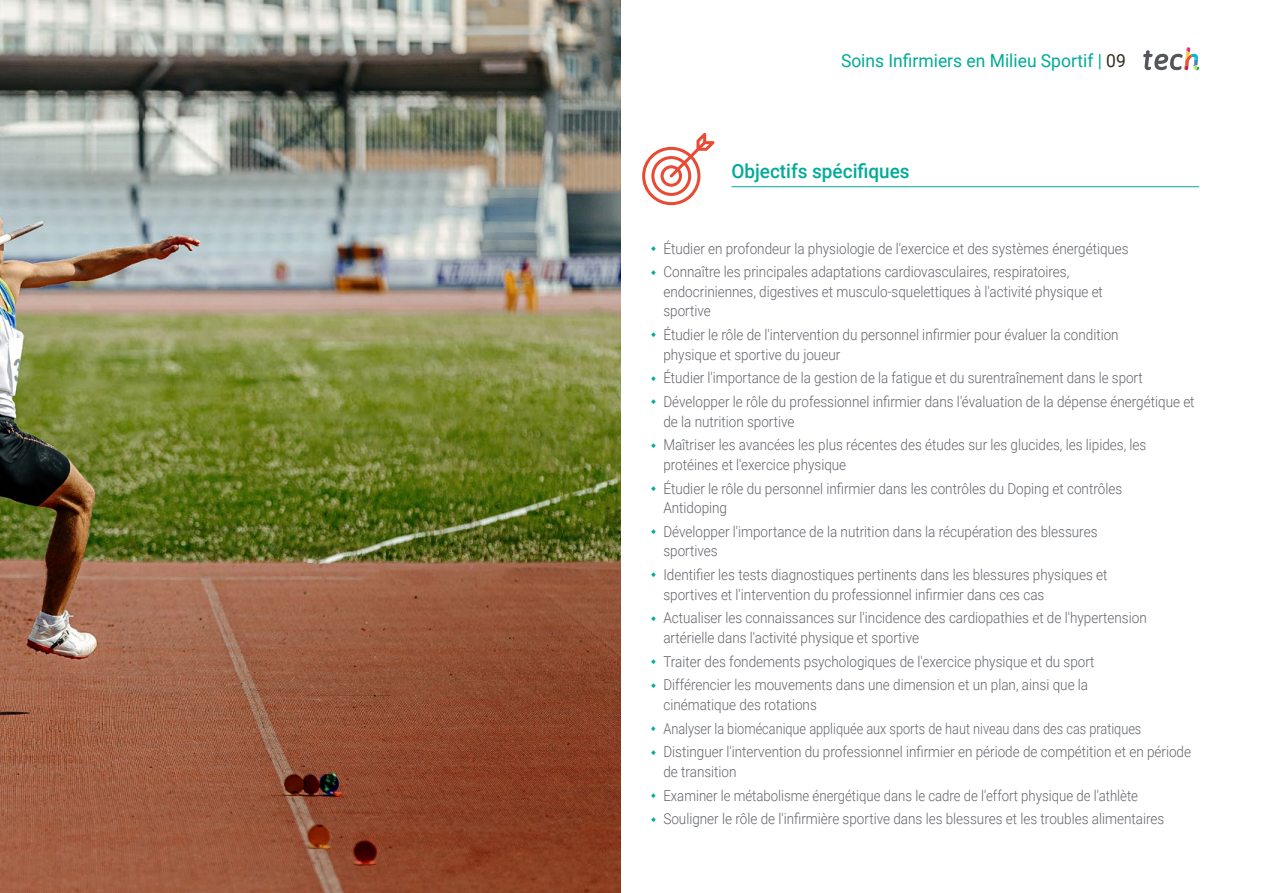
<style>
.page{position:relative;width:1263px;height:893px;background:#fff}
.page>*{position:absolute;margin:0;border:0;box-sizing:border-box;transform-origin:0 0}
.t1{font:500 19.5px "Roboto";color:#00ab97}
.t2{font:18px "Roboto";color:#00ab97}
.t3{font:300 15px/23.7px "Roboto";color:#61646a;scale:.9 1}
.t4{font:300 15px/23.7px "Roboto";color:#61646a;scale:.89 1}
.s1{color:#312e20}
</style>
<div class="page">
<img style="left:0;top:0;width:621px;height:893px">
<hr style="left:731px;top:186px;width:468px;height:1px;background:#00ab97">
<svg style="left:642px;top:133px;width:72px;height:72px"></svg>
<svg style="left:1143px;top:47px;width:56px;height:24px"></svg>
<p class="t2" style="left:841px;top:48px;width:286px">Soins Infirmiers en Milieu Sportif | <span class="s1">09</span></p>
<h1 class="t1" style="left:731px;top:158px;width:180px">Objectifs spécifiques</h1>
<p class="t3" style="left:663px;top:236px;width:519px">Étudier en profondeur la physiologie de l'exercice et des systèmes énergétiques<br>Connaître les principales adaptations cardiovasculaires, respiratoires,</p>
<p class="t3" style="left:663px;top:281px;width:490px;line-height:19.5px">endocriniennes, digestives et musculo-squelettiques à l'activité physique et sportive</p>
<p class="t3" style="left:663px;top:324px;width:507px;line-height:19.5px">Étudier le rôle de l'intervention du personnel infirmier pour évaluer la condition physique et sportive du joueur</p>
<p class="t4" style="left:663px;top:366px;width:598px">Étudier l'importance de la gestion de la fatigue et du surentraînement dans le sport<br>Développer le rôle du professionnel infirmier dans l'évaluation de la dépense énergétique et</p>
<p class="t3" style="left:663px;top:409px;width:538px">de la nutrition sportive<br>Maîtriser les avancées les plus récentes des études sur les glucides, les lipides, les</p>
<p class="t3" style="left:663px;top:452px;width:511px">protéines et l'exercice physique<br>Étudier le rôle du personnel infirmier dans les contrôles du Doping et contrôles</p>
<p class="t3" style="left:663px;top:495px;width:484px">Antidoping<br>Développer l'importance de la nutrition dans la récupération des blessures</p>
<p class="t3" style="left:663px;top:539px;width:495px">sportives<br>Identifier les tests diagnostiques pertinents dans les blessures physiques et</p>
<p class="t3" style="left:663px;top:582px;width:538px">sportives et l'intervention du professionnel infirmier dans ces cas<br>Actualiser les connaissances sur l'incidence des cardiopathies et de l'hypertension</p>
<p class="t3" style="left:663px;top:625px;width:481px">artérielle dans l'activité physique et sportive<br>Traiter des fondements psychologiques de l'exercice physique et du sport<br>Différencier les mouvements dans une dimension et un plan, ainsi que la</p>
<p class="t3" style="left:663px;top:692px;width:588px">cinématique des rotations<br>Analyser la biomécanique appliquée aux sports de haut niveau dans des cas pratiques<br>Distinguer l'intervention du professionnel infirmier en période de compétition et en période</p>
<p class="t3" style="left:663px;top:759px;width:558px">de transition<br>Examiner le métabolisme énergétique dans le cadre de l'effort physique de l'athlète<br>Souligner le rôle de l'infirmière sportive dans les blessures et les troubles alimentaires</p>
</div>
